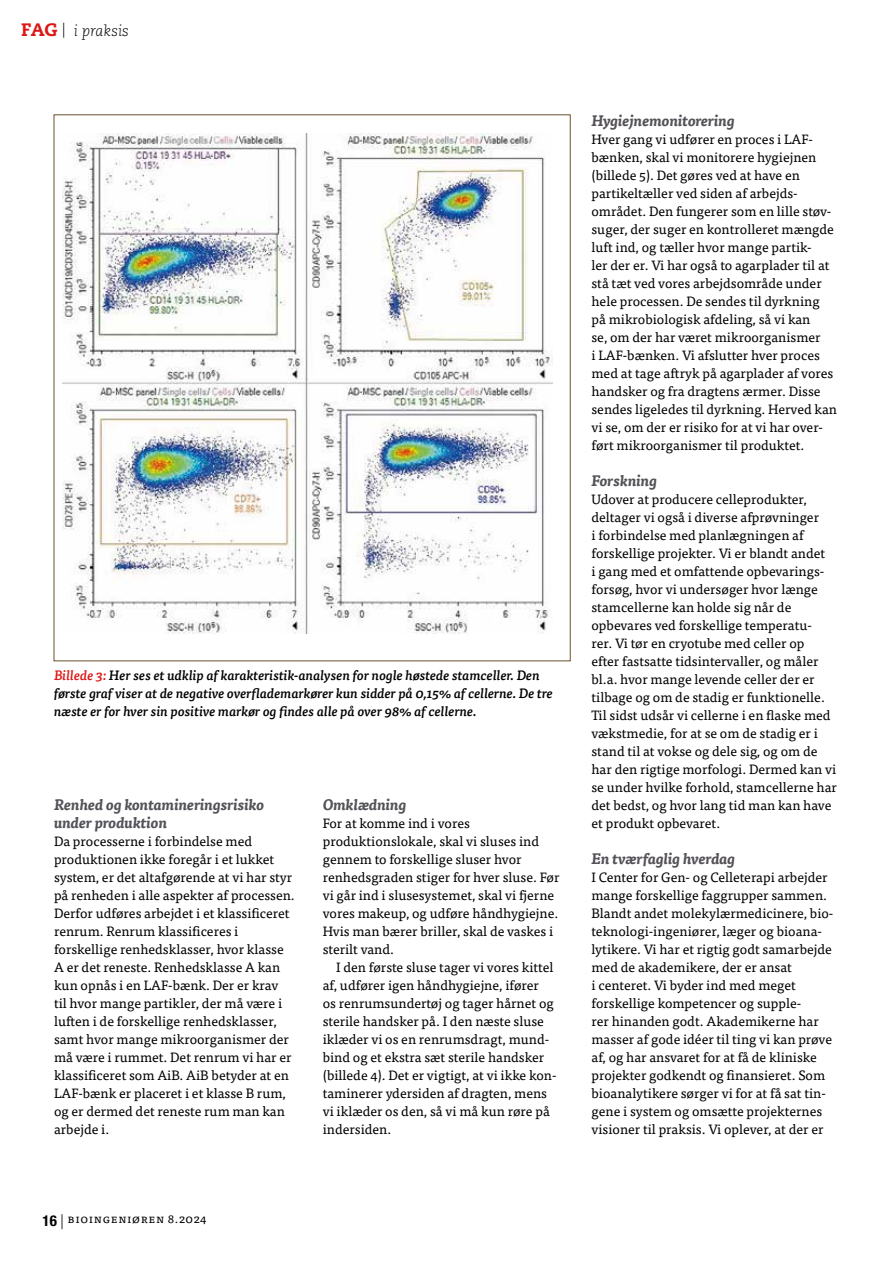
<style>
.page{position:relative;width:893px;height:1263px;background:#fff}
.page>*{position:absolute;margin:0;border:0;box-sizing:border-box;transform-origin:0 0}
.t1{font:italic 700 15px/18px "Tisa Pro";color:#545158}
.t2{font:italic 300 15px "Caecilia LT Std";color:#000}
.t3{font:13.5px/18px "Tisa Pro";color:#000}
.t4{font:italic 500 13.5px/18px "Tisa Pro";color:#000}
.t5{font:12px "Tisa Pro";letter-spacing:.05em;color:#000}
.s1{font-weight:800;font-style:normal;font-size:18px;color:#dc1715}
.s2{color:#dc1715}
.s3{font-family:"Helvetica Neue LT Pro";font-weight:700;font-stretch:condensed;font-size:15px}
.s4{font-family:"Helvetica Neue LT Pro";font-weight:300;font-size:15px}
</style>
<div class="page">
<img style="left:62px;top:134px;width:491px;height:500px">
<p class="t2" style="left:21px;top:22px;width:109px"><span class="s1">FAG</span> | i praksis</p>
<p class="t4" style="left:54px;top:665px;width:500px"><span class="s2">Billede 3:</span> Her ses et udklip af karakteristik-analysen for nogle høstede stamceller. Den første graf viser at de negative overflademarkører kun sidder på 0,15% af cellerne. De tre næste er for hver sin positive markør og findes alle på over 98% af cellerne.</p>
<p class="t1" style="left:54px;top:795px;width:212px">Renhed og kontamineringsrisiko under produktion</p>
<p class="t3" style="left:54px;top:831px;width:242px">Da processerne i forbindelse med produktionen ikke foregår i et lukket system, er det altafgørende at vi har styr på renheden i alle aspekter af processen.<br>Derfor udføres arbejdet i et klassificeret renrum. Renrum klassificeres i forskellige renhedsklasser, hvor klasse A er det reneste. Renhedsklasse A kan kun opnås i en LAF-bænk. Der er krav<br>til hvor mange partikler, der må være i luften i de forskellige renhedsklasser, samt hvor mange mikroorganismer der må være i rummet. Det renrum vi har er klassificeret som AiB. AiB betyder at en LAF-bænk er placeret i et klasse B rum, og er dermed det reneste rum man kan arbejde i.</p>
<p class="t1" style="left:323px;top:795px;width:85px">Omklædning</p>
<p class="t3" style="left:323px;top:813px;width:238px">For at komme ind i vores produktionslokale, skal vi sluses ind gennem to forskellige sluser hvor renhedsgraden stiger for hver sluse. Før vi går ind i slusesystemet, skal vi fjerne vores makeup, og udføre håndhygiejne.<br>Hvis man bærer briller, skal de vaskes i sterilt vand.</p>
<p class="t3" style="left:323px;top:957px;width:234px;text-indent:14px">I den første sluse tager vi vores kittel af, udfører igen håndhygiejne, ifører os renrumsundertøj og tager hårnet og sterile handsker på. I den næste sluse iklæder vi os en renrumsdragt, mund&shy;bind og et ekstra sæt sterile handsker (billede 4). Det er vigtigt, at vi ikke kon&shy;taminerer ydersiden af dragten, mens vi iklæder os den, så vi må kun røre på indersiden.</p>
<p class="t5" style="left:43px;top:1209px;width:166px"><span class="s3">16</span> <span class="s4">|</span> Bioingeniøren 8.2024</p>
<p class="t1" style="left:591px;top:111px;width:145px">Hygiejnemonitorering</p>
<p class="t3" style="left:591px;top:129px;width:247px">Hver gang vi udfører en proces i LAF&shy;bænken, skal vi monitorere hygiejnen (billede 5). Det gøres ved at have en partikeltæller ved siden af arbejds&shy;området. Den fungerer som en lille støv-- suger, der suger en kontrolleret mængde luft ind, og tæller hvor mange partik-<br>ler der er. Vi har også to agarplader til at stå tæt ved vores arbejdsområde under hele processen. De sendes til dyrkning på mikrobiologisk afdeling, så vi kan<br>se, om der har været mikroorganismer<br>i LAF-bænken. Vi afslutter hver proces med at tage aftryk på agarplader af vores handsker og fra dragtens ærmer. Disse sendes ligeledes til dyrkning. Herved kan vi se, om der er risiko for at vi har over&shy;ført mikroorganismer til produktet.</p>
<p class="t1" style="left:591px;top:471px;width:67px">Forskning</p>
<p class="t3" style="left:591px;top:489px;width:247px">Udover at producere celleprodukter, deltager vi også i diverse afprøvninger<br>i forbindelse med planlægningen af forskellige projekter. Vi er blandt andet<br>i gang med et omfattende opbevarings&shy;forsøg, hvor vi undersøger hvor længe stamcellerne kan holde sig når de opbevares ved forskellige temperatu-<br>rer. Vi tør en cryotube med celler op<br>efter fastsatte tidsintervaller, og måler bl.a. hvor mange levende celler der er tilbage og om de stadig er funktionelle.<br>Til sidst udsår vi cellerne i en flaske med vækstmedie, for at se om de stadig er i stand til at vokse og dele sig, og om de har den rigtige morfologi. Dermed kan vi se under hvilke forhold, stamcellerne har det bedst, og hvor lang tid man kan have et produkt opbevaret.</p>
<p class="t1" style="left:591px;top:849px;width:145px">En tværfaglig hverdag</p>
<p class="t3" style="left:591px;top:867px;width:242px">I Center for Gen- og Celleterapi arbejder mange forskellige faggrupper sammen.<br>Blandt andet molekylærmedicinere, bio&shy;teknologi-ingeniører, læger og bioana&shy;lytikere. Vi har et rigtig godt samarbejde med de akademikere, der er ansat<br>i centeret. Vi byder ind med meget forskellige kompetencer og supple-<br>rer hinanden godt. Akademikerne har masser af gode idéer til ting vi kan prøve af, og har ansvaret for at få de kliniske projekter godkendt og finansieret. Som bioanalytikere sørger vi for at få sat tin&shy;gene i system og omsætte projekternes visioner til praksis. Vi oplever, at der er</p>
</div>
